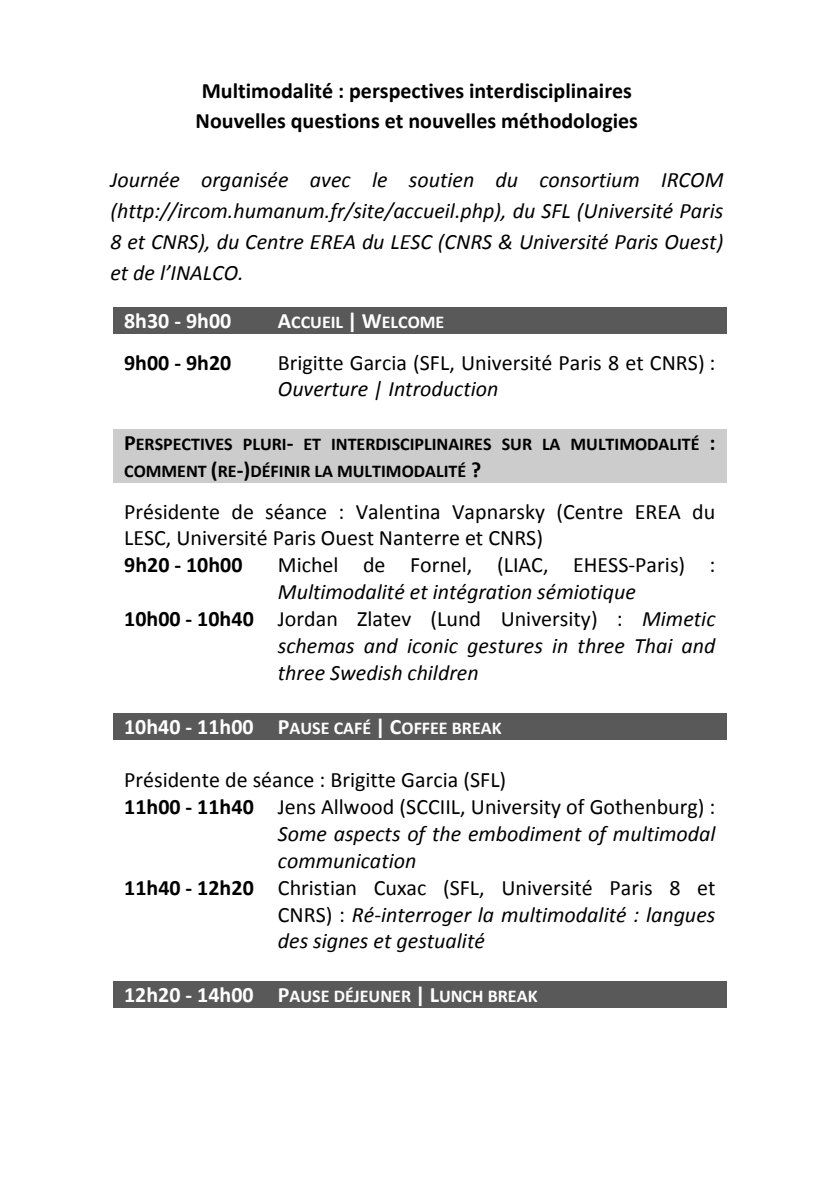
<style>
.page{position:relative;width:840px;height:1191px;background:#fff}
.page>*{position:absolute;margin:0;border:0;box-sizing:border-box;transform-origin:0 0}
.t1{font:22px/26.8px "Calibri";color:#000}
.t2{font:italic 22px/30.8px "Calibri";color:#000;text-align:justify}
.t3{font:700 22px/30.8px "Calibri";color:#000}
.t4{font:700 22px "Calibri";color:#fff}
.t5{font:700 18px/26.8px "Calibri";color:#000}
.t6{font:700 18px "Calibri";color:#fff}
.s1{font-size:22px}
.s2{font-style:italic}
.s3{font-weight:700}
.s4{font-style:normal}
</style>
<div class="page">
<div style="left:113px;top:307px;width:154px;height:27px;background:#595959"></div>
<div style="left:267px;top:307px;width:459px;height:27px;background:#595959"></div>
<div style="left:113px;top:429px;width:613px;height:54px;background:#ccc"></div>
<div style="left:113px;top:712px;width:154px;height:27px;background:#595959"></div>
<div style="left:267px;top:712px;width:459px;height:27px;background:#595959"></div>
<div style="left:113px;top:981px;width:154px;height:27px;background:#595959"></div>
<div style="left:267px;top:981px;width:459px;height:27px;background:#595959"></div>
<p class="t3" style="left:195px;top:75px;width:443px">Multimodalité : perspectives interdisciplinaires<br>Nouvelles questions et nouvelles méthodologies</p>
<p class="t2" style="left:110px;top:164px;width:614px">Journée organisée avec le soutien du consortium IRCOM (http://ircom.humanum.fr/site/accueil.php), du SFL (Université Paris 8 et CNRS), du Centre EREA du LESC (CNRS &amp; Université Paris Ouest) et de l’INALCO.</p>
<p class="t4" style="left:124px;top:307px;width:109px">8h30 ‐ 9h00</p>
<p class="t6" style="left:278px;top:311px;width:168px"><span class="s1">A</span>CCUEIL <span class="s1">| W</span>ELCOME</p>
<p class="t3" style="left:124px;top:347px;width:109px">9h00 ‐ 9h20</p>
<p class="t1" style="left:278px;top:349px;width:439px">Brigitte Garcia (SFL, Université Paris 8 et CNRS) :<br><span class="s2">Ouverture | Introduction</span></p>
<p class="t5" style="left:124px;top:431px;width:592px"><span class="s1">P</span>ERSPECTIVES PLURI<span class="s1">‐</span> ET INTERDISCIPLINAIRES SUR LA MULTIMODALITÉ <span class="s1">:<br></span>COMMENT <span class="s1">(</span>RE<span class="s1">‐)</span>DÉFINIR LA MULTIMODALITÉ <span class="s1">?</span></p>
<p class="t1" style="left:124px;top:498px;width:592px">Présidente de séance : Valentina Vapnarsky (Centre EREA du<br>LESC, Université Paris Ouest Nanterre et CNRS)<br><span class="s3">9h20 ‐ 10h00</span></p>
<p class="t1" style="left:278px;top:552px;width:439px">Michel de Fornel, (LIAC, EHESS‐Paris) :</p>
<p class="t2" style="left:278px;top:575px;width:359px">Multimodalité et intégration sémiotique</p>
<p class="t1" style="left:124px;top:605px;width:592px"><span class="s3">10h00 ‐ 10h40</span> Jordan Zlatev (Lund University) : <span class="s2">Mimetic</span></p>
<p class="t2" style="left:278px;top:629px;width:439px">schemas and iconic gestures in three Thai and</p>
<p class="t2" style="left:278px;top:656px;width:202px">three Swedish children</p>
<p class="t6" style="left:124px;top:716px;width:379px"><span class="s1">10h40 ‐ 11h00 P</span>AUSE CAFÉ <span class="s1">| C</span>OFFEE BREAK</p>
<p class="t1" style="left:124px;top:766px;width:383px">Présidente de séance : Brigitte Garcia (SFL)</p>
<p class="t1" style="left:124px;top:793px;width:592px"><span class="s3">11h00 ‐ 11h40</span> Jens Allwood (SCCIIL, University of Gothenburg) :</p>
<p class="t2" style="left:278px;top:817px;width:438px">Some aspects of the embodiment of multimodal</p>
<p class="t2" style="left:278px;top:844px;width:140px">communication</p>
<p class="t1" style="left:124px;top:874px;width:592px"><span class="s3">11h40 ‐ 12h20</span> Christian Cuxac (SFL, Université Paris 8 et</p>
<p class="t2" style="left:278px;top:898px;width:439px"><span class="s4">CNRS) :</span> Ré‐interroger la multimodalité : langues</p>
<p class="t2" style="left:278px;top:925px;width:208px">des signes et gestualité</p>
<p class="t6" style="left:124px;top:984px;width:414px"><span class="s1">12h20 ‐ 14h00 P</span>AUSE DÉJEUNER <span class="s1">| L</span>UNCH BREAK</p>
</div>
